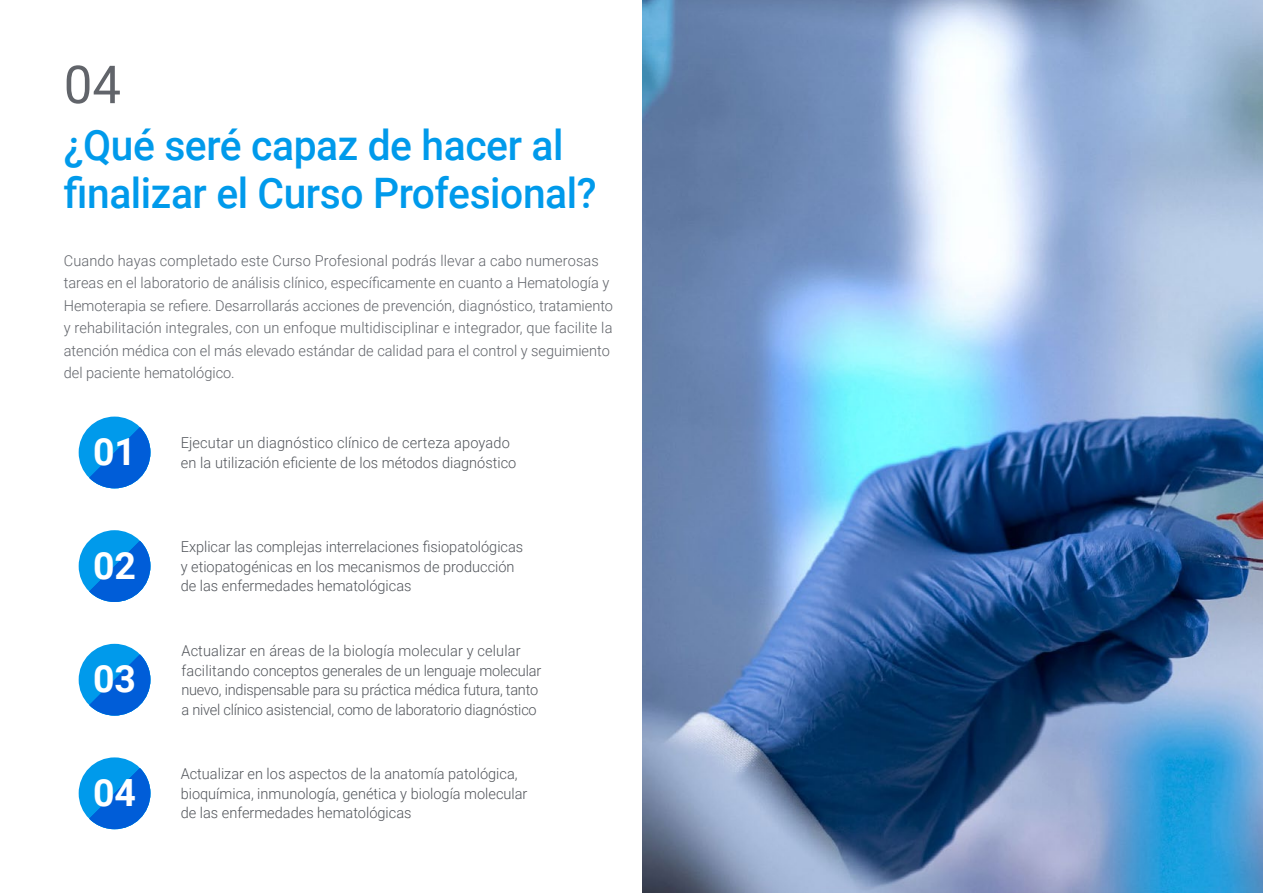
<style>
.page{position:relative;width:1263px;height:893px;background:#fff}
.page>*{position:absolute;margin:0;border:0;box-sizing:border-box;transform-origin:0 0}
.t1{font:52.5px "Roboto";color:#61646a}
.t2{font:500 42px/48px "Roboto";letter-spacing:-.01em;color:#009aeb}
.t3{font:700 37.5px "Roboto";color:#fff}
.t4{font:300 15px/19.5px "Roboto";color:#52555b}
.t5{font:300 15px/22.5px "Roboto";color:#61646a}
</style>
<div class="page">
<img style="left:642px;top:0;width:621px;height:893px">
<div style="left:79px;top:530px;width:71px;height:72px;background:#009aeb;border-radius:50%"></div>
<svg style="left:89px;top:541px;width:61px;height:61px"></svg>
<div style="left:79px;top:757px;width:71px;height:72px;background:#009aeb;border-radius:50%"></div>
<svg style="left:89px;top:768px;width:61px;height:61px"></svg>
<div style="left:79px;top:644px;width:71px;height:72px;background:#009aeb;border-radius:50%"></div>
<svg style="left:89px;top:654px;width:61px;height:62px"></svg>
<div style="left:79px;top:417px;width:71px;height:71px;background:#009aeb;border-radius:50%"></div>
<svg style="left:89px;top:427px;width:61px;height:61px"></svg>
<h1 class="t1" style="left:64px;top:48px;width:59px">04</h1>
<h2 class="t2" style="left:64px;top:119px;width:534px">¿Qué seré capaz de hacer al finalizar el Curso Profesional?</h2>
<p class="t5" style="left:64px;top:249px;width:551px">Cuando hayas completado este Curso Profesional podrás llevar a cabo numerosas tareas en el laboratorio de análisis clínico, específicamente en cuanto a Hematología y Hemoterapia se refiere. Desarrollarás acciones de prevención, diagnóstico, tratamiento y rehabilitación integrales, con un enfoque multidisciplinar e integrador, que facilite la atención médica con el más elevado estándar de calidad para el control y seguimiento del paciente hematológico.</p>
<h3 class="t3" style="left:93px;top:426px;width:45px">01</h3>
<p class="t4" style="left:181px;top:433px;width:331px">Ejecutar un diagnóstico clínico de certeza apoyado</p>
<p class="t4" style="left:181px;top:452px;width:337px">en la utilización eficiente de los métodos diagnóstico</p>
<h3 class="t3" style="left:93px;top:539px;width:45px">02</h3>
<p class="t4" style="left:181px;top:537px;width:344px">Explicar las complejas interrelaciones fisiopatológicas y etiopatogénicas en los mecanismos de producción de las enfermedades hematológicas</p>
<h3 class="t3" style="left:93px;top:653px;width:45px">03</h3>
<p class="t4" style="left:181px;top:640px;width:362px">Actualizar en áreas de la biología molecular y celular facilitando conceptos generales de un lenguaje molecular nuevo, indispensable para su práctica médica futura, tanto a nivel clínico asistencial, como de laboratorio diagnóstico</p>
<h3 class="t3" style="left:93px;top:766px;width:45px">04</h3>
<p class="t4" style="left:181px;top:764px;width:348px">Actualizar en los aspectos de la anatomía patológica, bioquímica, inmunología, genética y biología molecular de las enfermedades hematológicas</p>
</div>
